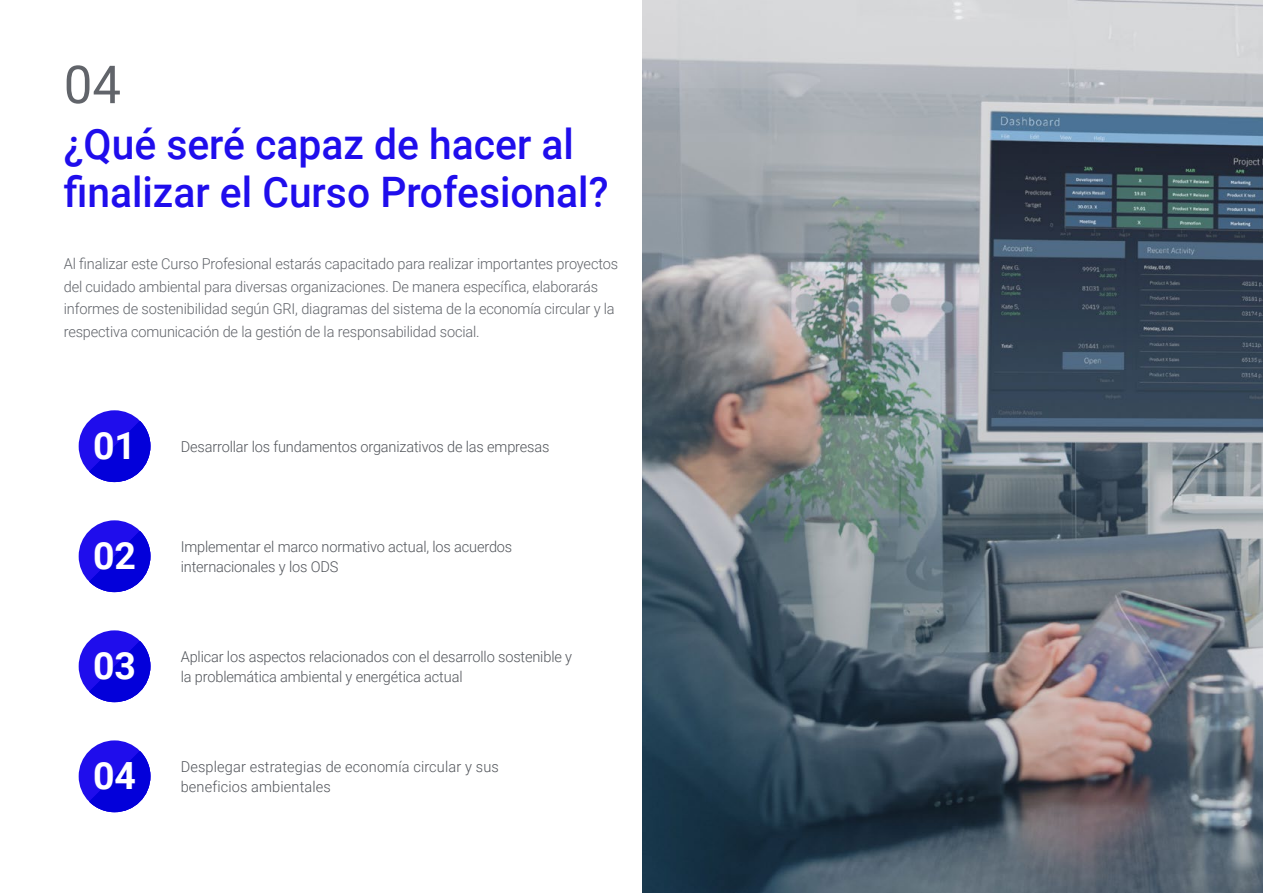
<style>
.page{position:relative;width:1263px;height:893px;background:#fff}
.page>*{position:absolute;margin:0;border:0;box-sizing:border-box;transform-origin:0 0}
.t1{font:52.5px "Roboto";color:#61646a}
.t2{font:500 42px/48px "Roboto";color:#1f0dec}
.t3{font:700 37.5px "Roboto";color:#fff}
.t4{font:300 15px/22.5px "Roboto";letter-spacing:-.01em;color:#61646a}
.t5{font:300 15px/19.5px "Roboto";letter-spacing:-.01em;color:#52555b}
.t6{font:300 15px/19.5px "Roboto";letter-spacing:.01em;color:#52555b}
</style>
<div class="page">
<div style="left:79px;top:520px;width:71px;height:72px;background:#1f0dec;border-radius:50%"></div>
<svg style="left:89px;top:531px;width:61px;height:61px"></svg>
<div style="left:79px;top:740px;width:71px;height:72px;background:#1f0dec;border-radius:50%"></div>
<svg style="left:89px;top:751px;width:61px;height:61px"></svg>
<div style="left:79px;top:630px;width:71px;height:72px;background:#1f0dec;border-radius:50%"></div>
<svg style="left:89px;top:641px;width:61px;height:61px"></svg>
<div style="left:79px;top:410px;width:71px;height:72px;background:#1f0dec;border-radius:50%"></div>
<svg style="left:89px;top:421px;width:61px;height:61px"></svg>
<img style="left:642px;top:0;width:621px;height:893px">
<h1 class="t1" style="left:64px;top:48px;width:59px">04</h1>
<h2 class="t2" style="left:64px;top:119px;width:546px">¿Qué seré capaz de hacer al finalizar el Curso Profesional?</h2>
<p class="t4" style="left:64px;top:252px;width:556px">Al finalizar este Curso Profesional estarás capacitado para realizar importantes proyectos del cuidado ambiental para diversas organizaciones. De manera específica, elaborarás informes de sostenibilidad según GRI, diagramas del sistema de la economía circular y la respectiva comunicación de la gestión de la responsabilidad social.</p>
<h3 class="t3" style="left:93px;top:419px;width:45px">01</h3>
<p class="t5" style="left:181px;top:436px;width:370px">Desarrollar los fundamentos organizativos de las empresas</p>
<h3 class="t3" style="left:93px;top:529px;width:45px">02</h3>
<p class="t5" style="left:181px;top:536px;width:333px">Implementar el marco normativo actual, los acuerdos internacionales y los ODS</p>
<h3 class="t3" style="left:93px;top:639px;width:45px">03</h3>
<p class="t5" style="left:181px;top:646px;width:393px">Aplicar los aspectos relacionados con el desarrollo sostenible y la problemática ambiental y energética actual</p>
<h3 class="t3" style="left:93px;top:749px;width:45px">04</h3>
<p class="t6" style="left:181px;top:756px;width:320px">Desplegar estrategias de economía circular y sus beneficios ambientales</p>
</div>
